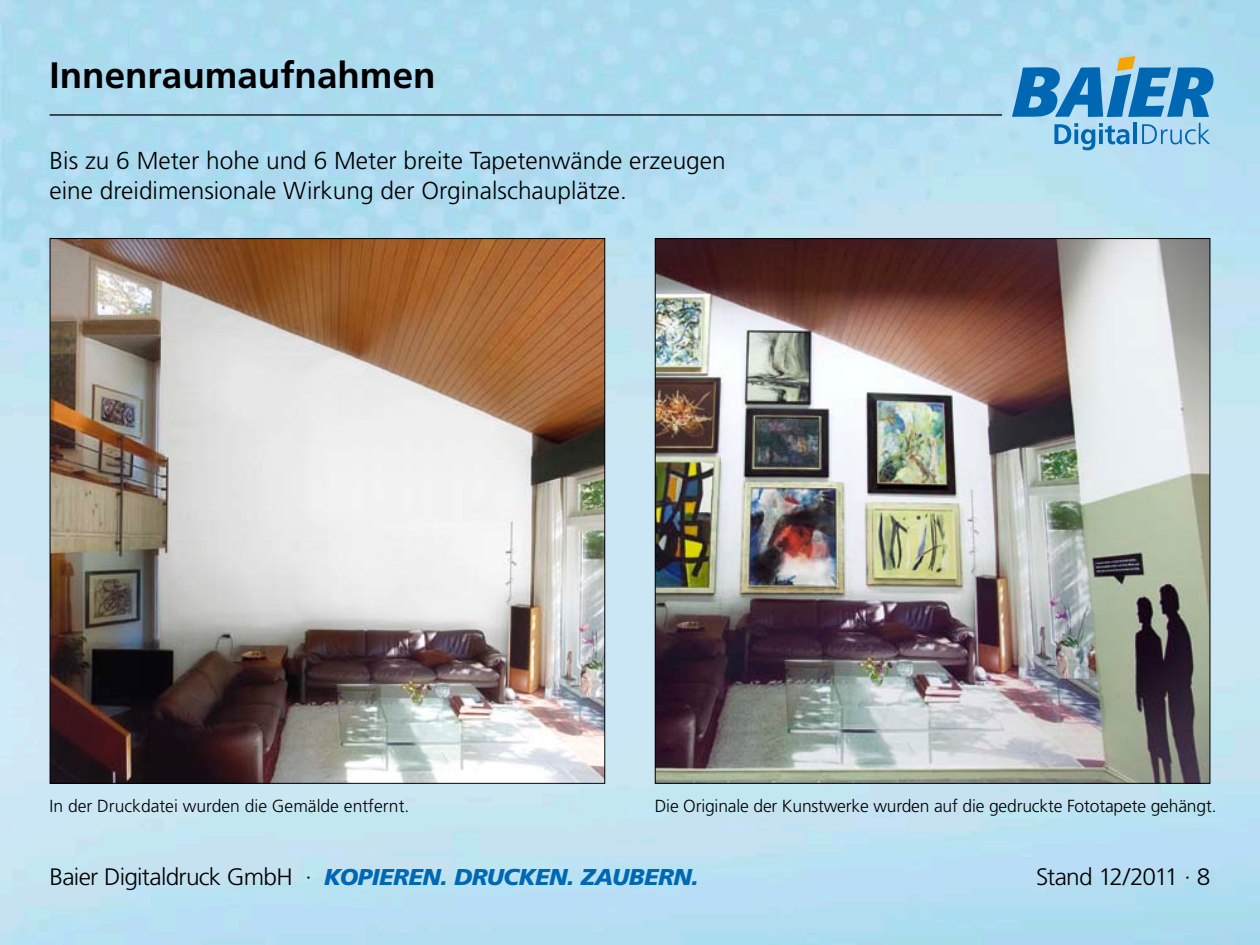
<style>
.page{position:relative;width:1260px;height:945px;background:#fff}
.page>*{position:absolute;margin:0;border:0;box-sizing:border-box;transform-origin:0 0}
.t1{font:700 36.75px "Frutiger";color:#000}
.t2{font:300 24.5px/29.4px "Frutiger";color:#000}
.t3{font:300 23.8px "Frutiger";letter-spacing:-.055em;color:#000}
.t4{font:italic 900 22.93px "Frutiger";letter-spacing:-.02em;color:#0068b3}
.t5{font:300 17.5px "Frutiger";letter-spacing:-.01em;color:#000}
.s1{font-weight:300;font-style:normal;font-size:23.8px;color:#000}
</style>
<div class="page">
<img style="left:0;top:0;width:1260px;height:945px">
<svg style="left:1054px;top:123px;width:76px;height:27px;background:#75b4dc"></svg>
<hr style="left:1133px;top:123px;width:4px;height:21px;background:#0068b3">
<svg style="left:1142px;top:123px;width:68px;height:21px"></svg>
<svg style="left:1012px;top:56px;width:201px;height:61px;background:#579fcd"></svg>
<hr style="left:50px;top:114px;width:952px;height:2px;background:#000">
<img style="left:52px;top:240px;width:551px;height:542px">
<img style="left:657px;top:240px;width:551px;height:542px">
<h1 class="t1" style="left:50px;top:54px;width:387px">Innenraumaufnahmen</h1>
<h2 class="t2" style="left:50px;top:146px;width:678px">Bis zu 6 Meter hohe und 6 Meter breite Tapetenwände erzeugen eine dreidimensionale Wirkung der Orginalschauplätze.</h2>
<p class="t5" style="left:50px;top:796px;width:361px">In der Druckdatei wurden die Gemälde entfernt.</p>
<p class="t5" style="left:655px;top:796px;width:563px">Die Originale der Kunstwerke wurden auf die gedruckte Fototapete gehängt.</p>
<h3 class="t4" style="left:50px;top:863px;width:651px"><span class="s1">Baier Digitaldruck GmbH ·</span> KOPIEREN. DRUCKEN. ZAUBERN.</h3>
<h3 class="t3" style="left:1036px;top:863px;width:176px">Stand 12/2011 · 8</h3>
</div>
